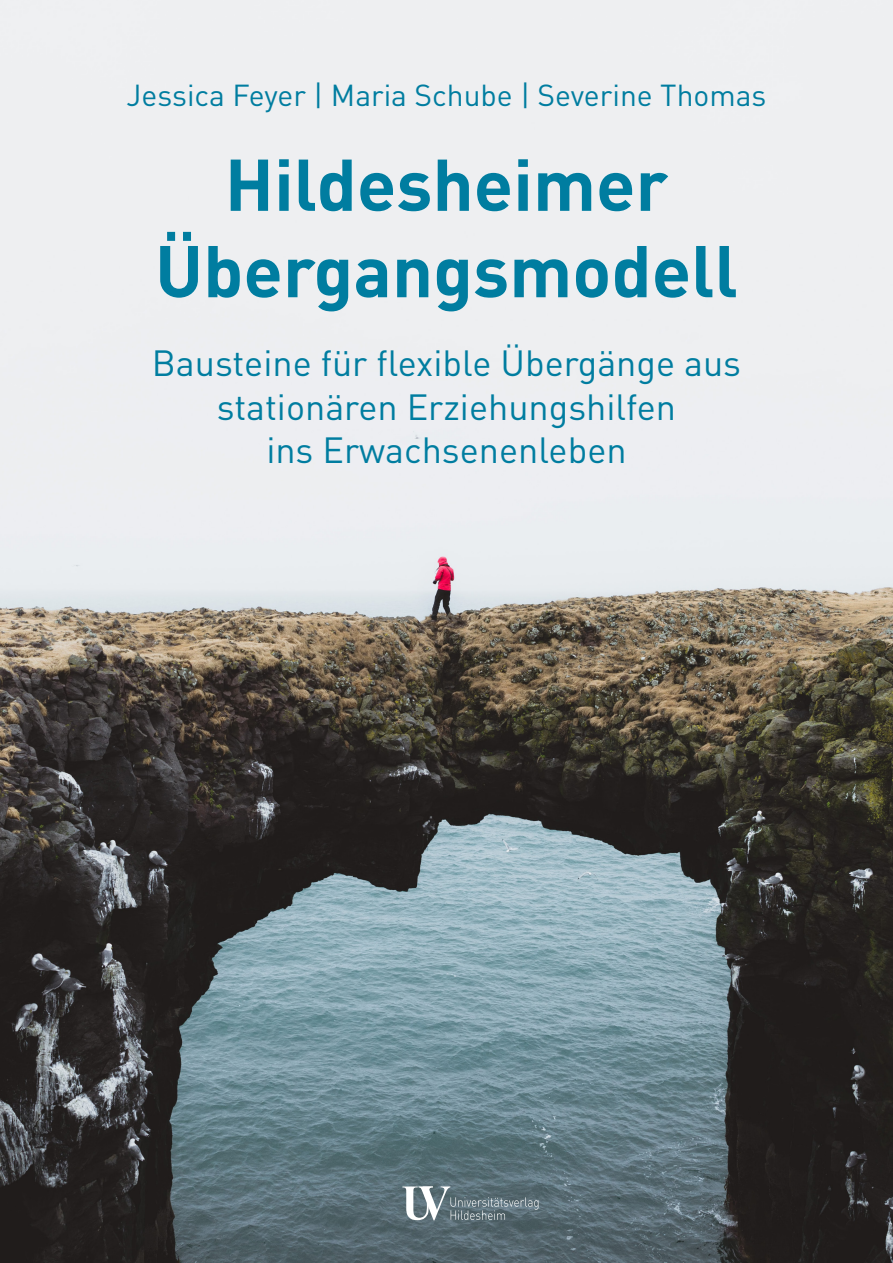
<style>
.page{position:relative;width:893px;height:1263px;background:#fff}
.page>*{position:absolute;margin:0;border:0;box-sizing:border-box;transform-origin:0 0}
.Haupttitel{font:700 72px/86.4px "DIN Pro";color:#007da0;text-align:center}
.Titelzusatz{font:36px/43.2px "DIN Pro";color:#007da0;text-align:center}
.Autor{font:30px "DIN Pro";color:#007da0}
</style>
<div class="page">
<img style="left:0;top:0;width:893px;height:1263px">
<svg style="left:402px;top:1186px;width:136px;height:34px;background:#76868d"></svg>
<p class="Autor" style="left:126px;top:72px;width:641px">Jessica Feyer | Maria Schube | Severine Thomas</p>
<p class="Haupttitel" style="left:155px;top:133px;width:584px">Hildesheimer<br>Übergangsmodell</p>
<p class="Titelzusatz" style="left:152px;top:338px;width:591px">Bausteine für flexible Übergänge aus stationären Erziehungshilfen<br>ins Erwachsenenleben</p>
</div>
